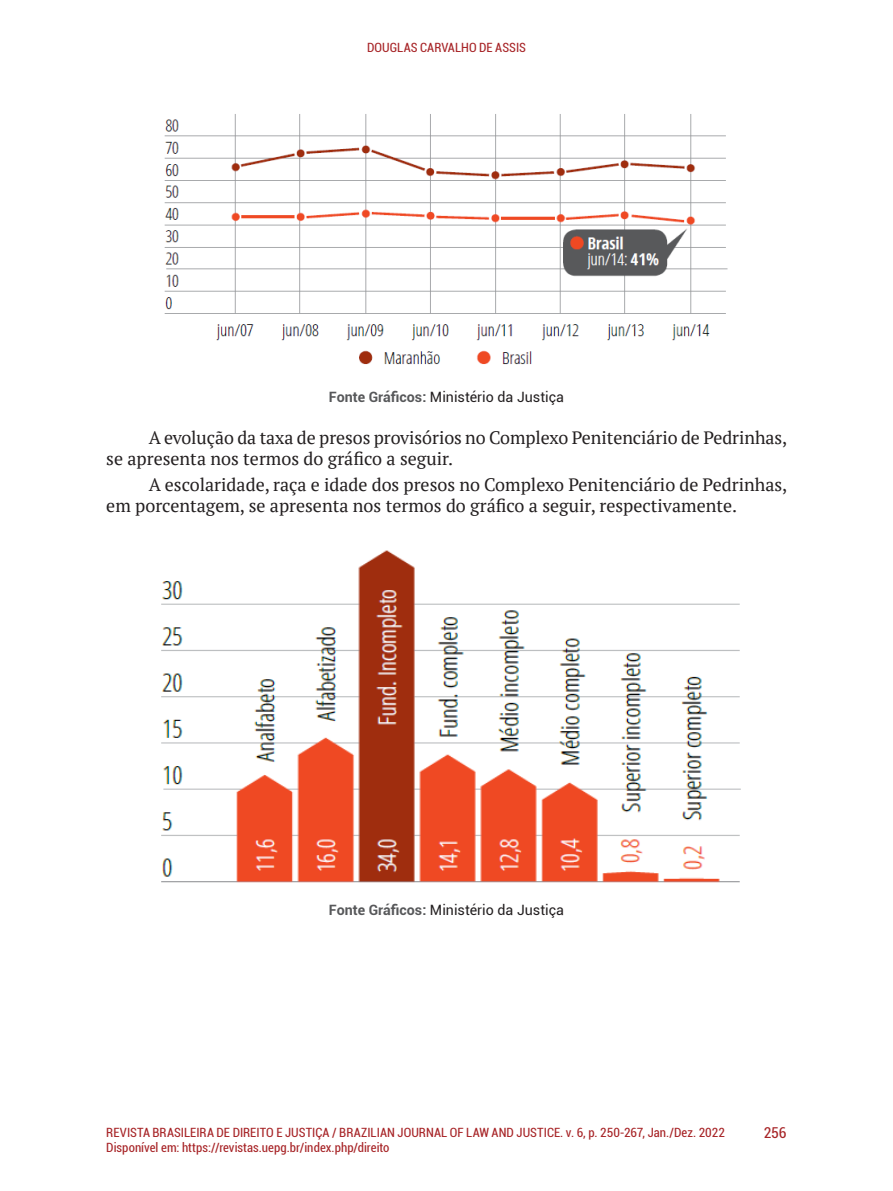
<style>
.page{position:relative;width:893px;height:1191px;background:#fff}
.page>*{position:absolute;margin:0;border:0;box-sizing:border-box;transform-origin:0 0}
.texto{font:18px/21px "PT Serif";color:#231f20}
.t1{font:condensed 15px "Roboto";color:#a72427}
.fonte{font:14.25px "Roboto";color:#231f20}
.t2{font:condensed 12.75px "Roboto";letter-spacing:.005em;color:#a72427}
.s1{font-weight:700;color:#57585a}
</style>
<div class="page">
<img style="left:164px;top:114px;width:564px;height:251px">
<img style="left:161px;top:550px;width:580px;height:333px">
<p class="t2" style="left:367px;top:39px;width:160px">DOUGLAS CARVALHO DE ASSIS</p>
<p class="fonte" style="left:329px;top:387px;width:237px"><span class="s1">Fonte Gráficos:</span> Ministério da Justiça</p>
<p class="texto" style="left:106px;top:427px;width:682px;text-indent:43px">A evolução da taxa de presos provisórios no Complexo Penitenciário de Pedrinhas, se apresenta nos termos do gráfico a seguir.</p>
<p class="texto" style="left:106px;top:473px;width:683px;text-indent:43px">A escolaridade, raça e idade dos presos no Complexo Penitenciário de Pedrinhas, em porcentagem, se apresenta nos termos do gráfico a seguir, respectivamente.</p>
<p class="fonte" style="left:329px;top:900px;width:237px"><span class="s1">Fonte Gráficos:</span> Ministério da Justiça</p>
<p class="t2" style="left:106px;top:1123px;width:620px">REVISTA BRASILEIRA DE DIREITO E JUSTIÇA / BRAZILIAN JOURNAL OF LAW AND JUSTICE. v. 6, p. 250-267, Jan./Dez. 2022</p>
<p class="t1" style="left:764px;top:1122px;width:24px">256</p>
<p class="t2" style="left:106px;top:1138px;width:285px">Disponível em: https://revistas.uepg.br/index.php/direito</p>
</div>
